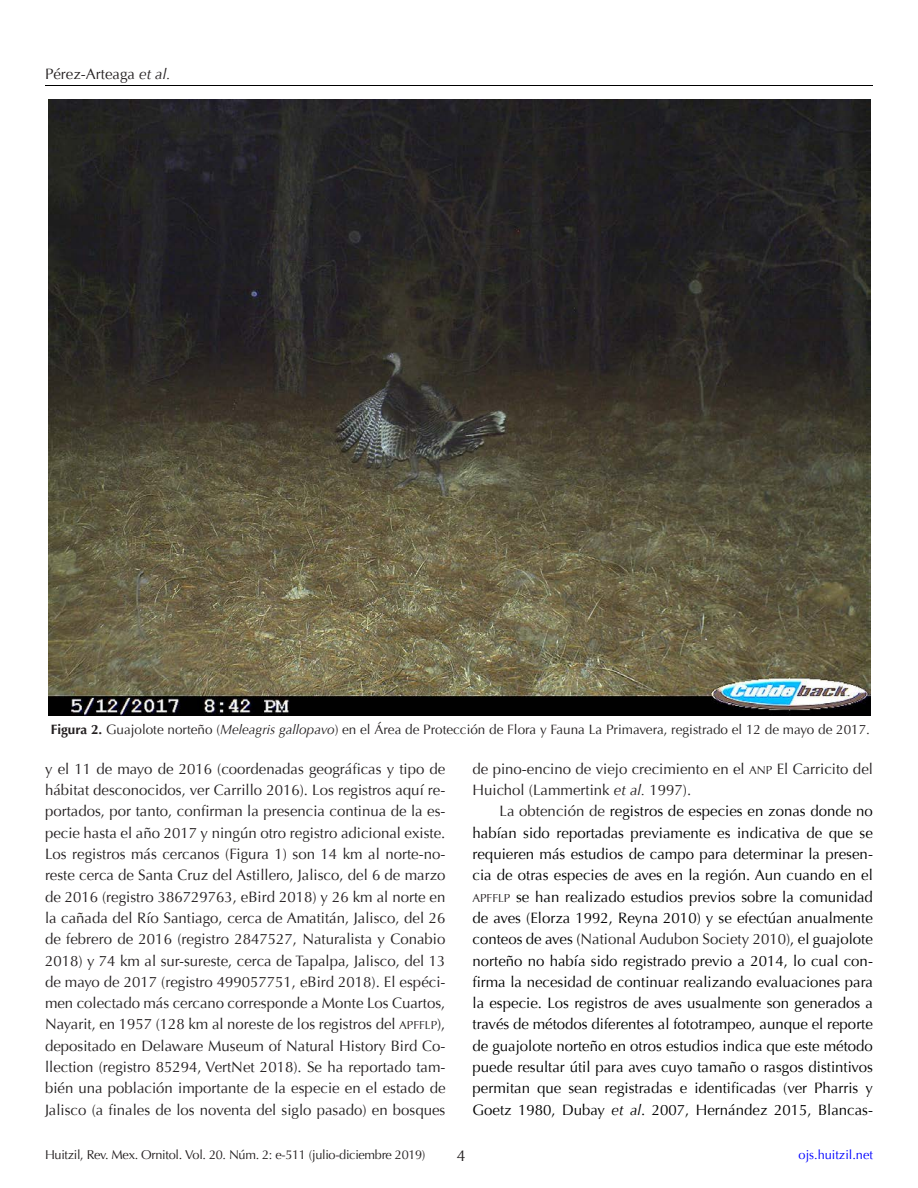
<style>
.page{position:relative;width:918px;height:1188px;background:#fff}
.page>*{position:absolute;margin:0;border:0;box-sizing:border-box;transform-origin:0 0}
.t1{font:15.75px "Optima";color:#231f20}
.texto_sangría{font:15px/21.3px "Optima";color:#231f20;text-align:justify}
.texto_sangría-2{font:15px/21.3px "Optima";color:#000;text-align:justify}
.pies_de_figura{font:13.5px "Optima";color:#231f20}
.t2{font:12.75px "Optima";letter-spacing:-.025em;color:#231f20}
.t3{font:12.75px "Optima";color:#00f}
.s1{font-style:italic}
.s2{font-weight:700}
.s3{font-size:11.55px}
.s4{color:#231f20}
.s5{font-size:11.55px;color:#231f20}
</style>
<div class="page">
<hr style="left:45px;top:85px;width:828px;height:1px;background:#000">
<img style="left:48px;top:99px;width:822px;height:617px">
<p class="texto_sangría" style="left:45px;top:63px;width:127px">Pérez-Arteaga <span class="s1">et al.</span></p>
<p class="pies_de_figura" style="left:51px;top:722px;width:821px"><span class="s2">Figura 2.</span> Guajolote norteño (<span class="s1">Meleagris gallopavo</span>) en el Área de Protección de Flora y Fauna La Primavera, registrado el 12 de mayo de 2017.</p>
<p class="texto_sangría" style="left:45px;top:758px;width:402px">y el 11 de mayo de 2016 (coordenadas geográficas y tipo de hábitat desconocidos, ver Carrillo 2016). Los registros aquí re&shy;portados, por tanto, confirman la presencia continua de la es&shy;pecie hasta el año 2017 y ningún otro registro adicional existe.<br>Los registros más cercanos (Figura 1) son 14 km al norte-no&shy;reste cerca de Santa Cruz del Astillero, Jalisco, del 6 de marzo de 2016 (registro 386729763, eBird 2018) y 26 km al norte en la cañada del Río Santiago, cerca de Amatitán, Jalisco, del 26 de febrero de 2016 (registro 2847527, Naturalista y Conabio 2018) y 74 km al sur-sureste, cerca de Tapalpa, Jalisco, del 13 de mayo de 2017 (registro 499057751, eBird 2018). El espéci&shy;men colectado más cercano corresponde a Monte Los Cuartos, Nayarit, en 1957 (128 km al noreste de los registros del <span class="s3">APFFLP</span>), depositado en Delaware Museum of Natural History Bird Co&shy;llection (registro 85294, VertNet 2018). Se ha reportado tam&shy;bién una población importante de la especie en el estado de Jalisco (a finales de los noventa del siglo pasado) en bosques</p>
<p class="texto_sangría" style="left:472px;top:758px;width:402px">de pino-encino de viejo crecimiento en el <span class="s3">ANP</span> El Carricito del<br>Huichol (Lammertink <span class="s1">et al.</span> 1997).</p>
<p class="texto_sangría-2" style="left:472px;top:801px;width:402px;text-indent:27px"><span class="s4">La obtención de</span> registros de especies en zonas donde no habían sido reportadas previamente es indicativa de que se requieren más estudios de campo para determinar la presen&shy;cia de otras especies de aves en la región. Aun cuando en el <span class="s5">APFFLP</span> se han realizado estudios previos sobre la comunidad de aves (Elorza 1992, Reyna 2010) y se efectúan anualmente conteos de aves (<span class="s4">National Audubon Society 2010)</span>, el guajolote norteño no había sido registrado previo a 2014, lo cual con&shy;firma la necesidad de continuar realizando evaluaciones para la especie. Los registros de aves usualmente son generados a través de métodos diferentes al fototrampeo, aunque el reporte de guajolote norteño en otros estudios indica que este método puede resultar útil para aves cuyo tamaño o rasgos distintivos permitan que sean registradas e identificadas (ver Pharris y Goetz 1980, Dubay <span class="s1">et al</span>. 2007, Hernández 2015, Blancas-</p>
<p class="t2" style="left:45px;top:1147px;width:382px">Huitzil, Rev. Mex. Ornitol. Vol. 20. Núm. 2: e-511 (julio-diciembre 2019)</p>
<p class="t1" style="left:457px;top:1147px;width:10px">4</p>
<p class="t3" style="left:799px;top:1147px;width:76px">ojs.huitzil.net</p>
</div>
